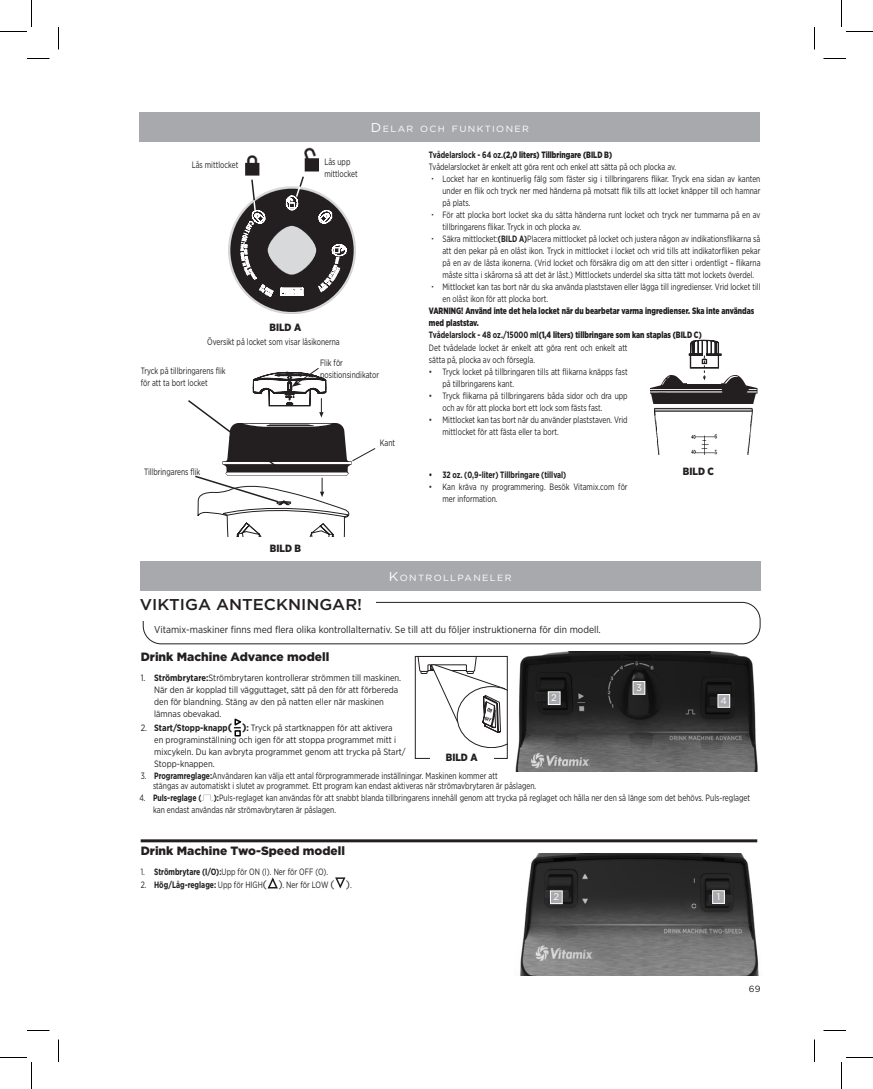
<style>
.page{position:relative;width:873px;height:1089px;background:#fff}
.page>*{position:absolute;margin:0;border:0;box-sizing:border-box;transform-origin:0 0}
.t1{font:500 15.6px "Gotham";color:#231f20;scale:1.05 1}
.subhead_copy{font:900 12px "Gotham";color:#231f20}
.English_Figure_copy{font:900 10.5px "Gotham Narrow";color:#231f20}
.English_Warning_copy{font:10.05px "Gotham Narrow";color:#231f20}
.CALL_OUT{font:9.6px "Gotham";color:#fff}
.numbered_bulleted_co{font:9.15px/12px "Gotham Narrow";color:#231f20;scale:.84 1}
.numbered_bulleted_co-2{font:9.15px/12px "Gotham Narrow";color:#231f20;scale:.85 1}
.numbered_bulleted_co-3{font:9.15px/12px "Gotham Narrow";color:#231f20;scale:.96 1}
.numbered_bulleted_co-4{font:900 9.15px/12px "Gotham Narrow";color:#231f20;scale:.84 1}
.t2{font:700 9.15px "Gotham Narrow";color:#231f20;scale:.84 1}
.t3{font:700 9.15px "Gotham Narrow";color:#231f20;scale:.85 1}
.header_copy_ENG{font:9px "Gotham";letter-spacing:.145em;color:#fff;scale:1.05 1}
.t4{font:9px "Gotham";color:#231f20}
.s1{font-size:12.9px}
.s2{font-weight:700}
.s3{font-family:"Sim Hei"}
.s4{font-weight:700;font-size:10.95px}
.s5{font-weight:400}
.s6{font-size:10.95px}
</style>
<div class="page">
<div style="left:140px;top:112px;width:620px;height:30px;background:#a8a9ad"></div>
<img style="left:654px;top:407px;width:99px;height:48px">
<img style="left:650px;top:375px;width:108px;height:29px">
<div style="left:687px;top:377px;width:34px;height:7px;background:#fff"></div>
<svg style="left:688px;top:340px;width:34px;height:42px"></svg>
<img style="left:245px;top:155px;width:15px;height:20px">
<img style="left:304px;top:147px;width:15px;height:25px">
<svg style="left:228px;top:175px;width:128px;height:139px"></svg>
<svg style="left:188px;top:368px;width:188px;height:168px"></svg>
<div style="left:140px;top:561px;width:620px;height:29px;background:#a8a9ad"></div>
<div style="left:143px;top:602px;width:618px;height:42px;border:1px solid #231f20;border-radius:18px"></div>
<div style="left:140px;top:597px;width:235px;height:23px;background:#fff"></div>
<svg style="left:415px;top:656px;width:93px;height:103px"></svg>
<div style="left:430px;top:749px;width:63px;height:16px;background:#fff"></div>
<svg style="left:267px;top:877px;width:11px;height:12px"></svg>
<svg style="left:335px;top:877px;width:11px;height:12px"></svg>
<hr style="left:141px;top:839px;width:616px;height:3px;background:#231f20">
<img style="left:515px;top:652px;width:243px;height:120px">
<img style="left:520px;top:853px;width:239px;height:123px">
<div style="left:718px;top:695px;width:12px;height:12px;background:#a8a9ad"></div>
<div style="left:718px;top:694px;width:12px;height:14px;border:1px solid #fff"></div>
<div style="left:548px;top:692px;width:12px;height:13px;background:#a8a9ad"></div>
<div style="left:548px;top:691px;width:13px;height:14px;border:1px solid #fff"></div>
<div style="left:633px;top:682px;width:12px;height:12px;background:#a8a9ad"></div>
<div style="left:633px;top:681px;width:12px;height:14px;border:1px solid #fff"></div>
<div style="left:713px;top:891px;width:11px;height:12px;background:#a8a9ad"></div>
<div style="left:712px;top:890px;width:13px;height:14px;border:1px solid #fff"></div>
<div style="left:550px;top:891px;width:12px;height:13px;background:#a8a9ad"></div>
<div style="left:550px;top:890px;width:13px;height:14px;border:1px solid #fff"></div>
<svg style="left:233px;top:718px;width:9px;height:18px"></svg>
<svg style="left:203px;top:794px;width:8px;height:6px"></svg>
<svg style="left:27px;top:58px;width:23px;height:1px"></svg>
<svg style="left:824px;top:58px;width:22px;height:1px"></svg>
<svg style="left:27px;top:1030px;width:23px;height:1px"></svg>
<svg style="left:824px;top:1030px;width:22px;height:1px"></svg>
<svg style="left:58px;top:27px;width:1px;height:23px"></svg>
<svg style="left:58px;top:1040px;width:1px;height:22px"></svg>
<svg style="left:814px;top:27px;width:1px;height:23px"></svg>
<svg style="left:814px;top:1040px;width:1px;height:22px"></svg>
<svg style="left:0;top:0;width:32px;height:32px"></svg>
<svg style="left:0;top:1057px;width:32px;height:32px"></svg>
<svg style="left:841px;top:0;width:32px;height:32px"></svg>
<svg style="left:841px;top:1057px;width:32px;height:32px"></svg>
<p class="header_copy_ENG" style="left:371px;top:123px;width:151px"><span class="s1">D</span> ELAR OCH FUNKTIONER</p>
<p class="numbered_bulleted_co" style="left:192px;top:159px;width:57px">Lås mittlocket</p>
<p class="numbered_bulleted_co" style="left:324px;top:156px;width:41px">Lås upp mittlocket</p>
<p class="English_Figure_copy" style="left:270px;top:320px;width:33px">BILD A</p>
<p class="numbered_bulleted_co" style="left:207px;top:335px;width:159px">Översikt på locket som visar låsikonerna</p>
<p class="numbered_bulleted_co" style="left:141px;top:365px;width:103px">Tryck på tillbringarens flik för att ta bort locket</p>
<p class="numbered_bulleted_co" style="left:320px;top:356px;width:72px">Flik för positionsindikator</p>
<p class="numbered_bulleted_co" style="left:144px;top:465px;width:69px">Tillbringarens flik</p>
<p class="English_Figure_copy" style="left:270px;top:541px;width:33px">BILD B</p>
<p class="numbered_bulleted_co" style="left:380px;top:437px;width:20px">Kant</p>
<p class="numbered_bulleted_co-4" style="left:429px;top:148px;width:220px"><span class="s2">Tvådelarslock - 64 oz.</span>(2,0 liters) Tillbringare (BILD B)</p>
<p class="numbered_bulleted_co" style="left:429px;top:160px;width:296px">Tvådelarslocket är enkelt att göra rent och enkel att sätta på och plocka av.</p>
<p class="numbered_bulleted_co" style="left:442px;top:172px;width:380px;text-align:justify;text-indent:-14px"><span class="s3">·</span> Locket har en kontinuerlig fälg som fäster sig i tillbringarens flikar. Tryck ena sidan av kanten under en flik och tryck ner med händerna på motsatt flik tills att locket knäpper till och hamnar på plats.</p>
<p class="numbered_bulleted_co" style="left:442px;top:208px;width:380px;text-indent:-14px"><span class="s3">·</span> För att plocka bort locket ska du sätta händerna runt locket och tryck ner tummarna på en av tillbringarens flikar. Tryck in och plocka av.</p>
<p class="numbered_bulleted_co" style="left:442px;top:232px;width:380px;text-align:justify;text-indent:-14px"><span class="s3">·</span> Säkra mittlocket:<span class="s2">(BILD A)</span>Placera mittlocket på locket och justera någon av indikationsflikarna så att den pekar på en olåst ikon. Tryck in mittlocket i locket och vrid tills att indikatorfliken pekar på en av de låsta ikonerna. (Vrid locket och försäkra dig om att den sitter i ordentligt – flikarna måste sitta i skårorna så att det är låst.) Mittlockets underdel ska sitta tätt mot lockets överdel.</p>
<p class="numbered_bulleted_co" style="left:442px;top:280px;width:380px;text-indent:-14px"><span class="s3">·</span> Mittlocket kan tas bort när du ska använda plaststaven eller lägga till ingredienser. Vrid locket till en olåst ikon för att plocka bort.</p>
<p class="numbered_bulleted_co-4" style="left:429px;top:304px;width:389px">VARNING! Använd inte det hela locket när du bearbetar varma ingredienser. Ska inte användas med plaststav.</p>
<p class="numbered_bulleted_co-4" style="left:429px;top:328px;width:326px"><span class="s2">Tvådelarslock - 48 oz./15000 ml</span>(1,4 liters) tillbringare som kan staplas (BILD C)</p>
<p class="numbered_bulleted_co" style="left:429px;top:341px;width:238px">Det tvådelade locket är enkelt att göra rent och enkelt att sätta på, plocka av och försegla.</p>
<p class="numbered_bulleted_co" style="left:442px;top:365px;width:222px;text-indent:-14px">• Tryck locket på tillbringaren tills att flikarna knäpps fast på tillbringarens kant.</p>
<p class="numbered_bulleted_co" style="left:442px;top:389px;width:222px;text-indent:-14px">• Tryck flikarna på tillbringarens båda sidor och dra upp och av för att plocka bort ett lock som fästs fast.</p>
<p class="numbered_bulleted_co" style="left:442px;top:413px;width:222px;text-indent:-14px">• Mittlocket kan tas bort när du använder plaststaven. Vrid mittlocket för att fästa eller ta bort.</p>
<p class="t2" style="left:429px;top:469px;width:165px">• 32 oz. (0,9-liter) Tillbringare (tillval)</p>
<p class="numbered_bulleted_co" style="left:442px;top:481px;width:222px;text-indent:-14px">• Kan kräva ny programmering. Besök Vitamix.com för mer information.</p>
<p class="English_Figure_copy" style="left:683px;top:464px;width:33px">BILD C</p>
<p class="header_copy_ENG" style="left:389px;top:572px;width:117px"><span class="s1">K</span> ONTR OLLPANELER</p>
<p class="t1" style="left:140px;top:595px;width:213px">VIKTIGA ANTECKNINGAR!</p>
<p class="English_Warning_copy" style="left:154px;top:623px;width:448px">Vitamix-maskiner finns med flera olika kontrollalternativ. Se till att du följer instruktionerna för din modell.</p>
<p class="subhead_copy" style="left:141px;top:648px;width:190px">Drink Machine Advance modell</p>
<p class="numbered_bulleted_co-3" style="left:154px;top:672px;width:259px;text-indent:-14px">1. <span class="s2">Strömbrytare:</span>Strömbrytaren kontrollerar strömmen till maskinen.<br>När den är kopplad till vägguttaget, sätt på den för att förbereda den för blandning. Stäng av den på natten eller när maskinen lämnas obevakad.</p>
<p class="numbered_bulleted_co-3" style="left:154px;top:721px;width:263px;text-indent:-14px">2. <span class="s2">Start/Stopp-knapp</span><span class="s4">( )</span><span class="s2">:</span> Tryck på startknappen för att aktivera<br>en programinställning och igen för att stoppa programmet mitt i mixcykeln. Du kan avbryta programmet genom att trycka på Start/ Stopp-knappen.</p>
<p class="numbered_bulleted_co-2" style="left:141px;top:769px;width:422px">3. <span class="s2">Programreglage:</span>Användaren kan välja ett antal förprogrammerade inställningar. Maskinen kommer att</p>
<p class="CALL_OUT" style="left:636px;top:682px;width:7px">3</p>
<p class="CALL_OUT" style="left:551px;top:692px;width:7px">2</p>
<p class="CALL_OUT" style="left:721px;top:695px;width:8px">4</p>
<p class="English_Figure_copy" style="left:446px;top:750px;width:33px">BILD A</p>
<p class="numbered_bulleted_co-2" style="left:153px;top:779px;width:453px">stängas av automatiskt i slutet av programmet. Ett program kan endast aktiveras när strömavbrytaren är påslagen.</p>
<p class="t3" style="left:140px;top:791px;width:75px"><span class="s5">4.</span> Puls-reglage (</p>
<p class="numbered_bulleted_co-2" style="left:153px;top:791px;width:704px;text-indent:61px"><span class="s2">):</span>Puls-reglaget kan användas för att snabbt blanda tillbringarens innehåll genom att trycka på reglaget och hålla ner den så länge som det behövs. Puls-reglaget kan endast användas när strömavbrytaren är påslagen.</p>
<p class="subhead_copy" style="left:141px;top:842px;width:206px">Drink Machine Two-Speed modell</p>
<p class="numbered_bulleted_co-2" style="left:141px;top:866px;width:222px">1. <span class="s2">Strömbrytare (I/O):</span>Upp för ON (I). Ner för OFF (O).</p>
<p class="numbered_bulleted_co-2" style="left:141px;top:879px;width:250px">2. <span class="s2">Hög/Låg-reglage:</span> Upp för HIGH<span class="s6">( )</span>. Ner för LOW <span class="s6">( )</span>.</p>
<p class="CALL_OUT" style="left:553px;top:891px;width:7px">2</p>
<p class="CALL_OUT" style="left:717px;top:891px;width:5px">1</p>
<p class="t4" style="left:749px;top:984px;width:13px">69</p>
</div>
